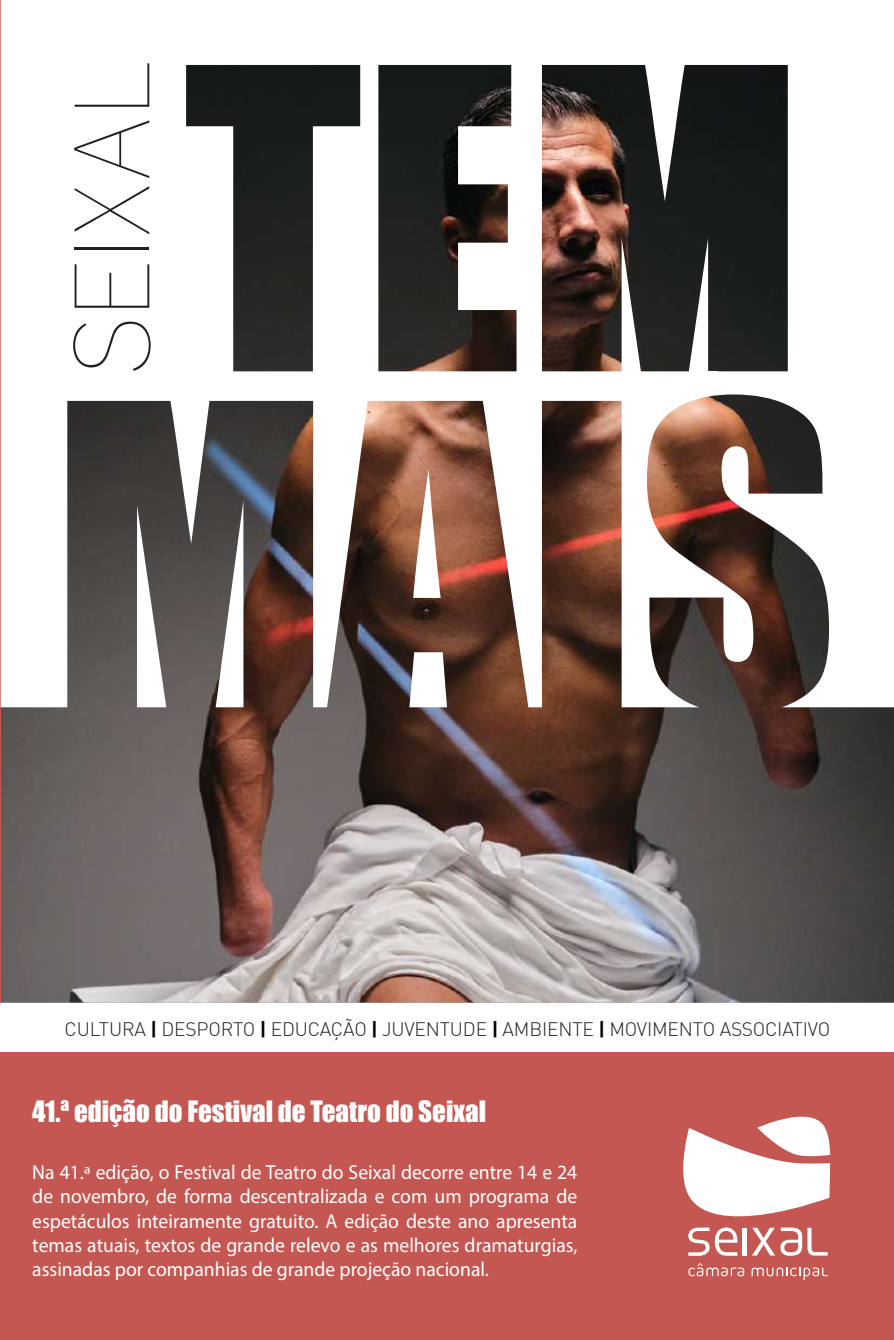
<style>
.page{position:relative;width:894px;height:1340px;background:#fff}
.page>*{position:absolute;margin:0;border:0;box-sizing:border-box;transform-origin:0 0}
.t1{font:27px "Impact";color:#fff}
.t2{font:20.25px/24.3px "Myriad Pro";color:#fff;text-align:justify}
.t3{font:300 19.12px "DIN";letter-spacing:-.01em;color:#231f20}
.s1{font-weight:700;color:#000001}
</style>
<div class="page">
<img style="left:1px;top:707px;width:893px;height:295px">
<hr style="left:0;top:0;width:1px;height:1002px;background:#c45751">
<div style="left:1px;top:1052px;width:893px;height:287px;background:#c45751"></div>
<svg style="left:67px;top:63px;width:763px;height:644px"></svg>
<svg style="left:413px;top:469px;width:27px;height:129px"></svg>
<svg style="left:683px;top:1116px;width:147px;height:139px"></svg>
<svg style="left:688px;top:1263px;width:56px;height:13px"></svg>
<svg style="left:751px;top:1267px;width:76px;height:12px"></svg>
<svg style="left:73px;top:321px;width:78px;height:50px"></svg>
<svg style="left:75px;top:264px;width:74px;height:44px"></svg>
<hr style="left:75px;top:247px;width:74px;height:2px;background:#231f20">
<svg style="left:75px;top:186px;width:74px;height:48px"></svg>
<svg style="left:74px;top:120px;width:75px;height:58px"></svg>
<svg style="left:75px;top:63px;width:74px;height:44px"></svg>
<p class="t3" style="left:64px;top:1017px;width:767px">CULTURA <span class="s1">|</span> DESPORTO <span class="s1">|</span> EDUCAÇÃO <span class="s1">|</span> JUVENTUDE <span class="s1">|</span> AMBIENTE <span class="s1">|</span> MOVIMENTO ASSOCIATIVO</p>
<h1 class="t1" style="left:32px;top:1090px;width:455px">41.ª edição do Festival de Teatro do Seixal</h1>
<p class="t2" style="left:32px;top:1159px;width:546px">Na 41.ª edição, o Festival de Teatro do Seixal decorre entre 14 e 24 de novembro, de forma descentralizada e com um programa de espetáculos inteiramente gratuito. A edição deste ano apresenta temas atuais, textos de grande relevo e as melhores dramaturgias, assinadas por companhias de grande projeção nacional.</p>
</div>
